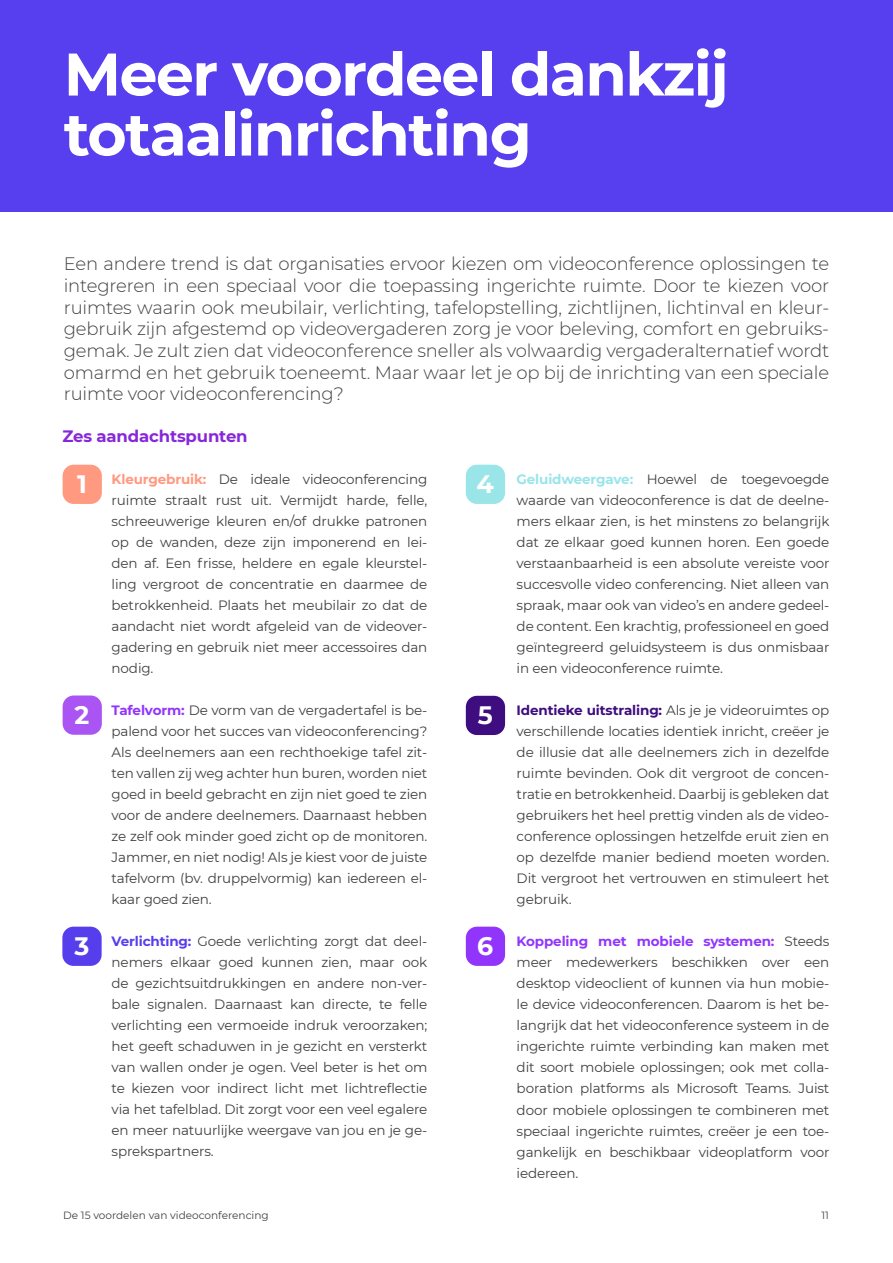
<style>
.page{position:relative;width:893px;height:1263px;background:#fff}
.page>*{position:absolute;margin:0;border:0;box-sizing:border-box;transform-origin:0 0}
.t1{font:700 60px/60px "Montserrat";letter-spacing:-.025em;color:#fff}
.t2{font:700 25.2px "Montserrat";color:#fff}
.t3{font:300 18px/21.6px "Montserrat";letter-spacing:-.01em;color:#404040;text-align:justify}
.t4{font:700 16.5px "Montserrat";letter-spacing:-.01em;color:#8727db}
.t5{font:13.5px/21px "Montserrat";letter-spacing:-.01em;color:#404040;text-align:justify}
.t6{font:10.5px "Montserrat";color:#404040}
.s1{font-weight:700;color:#ff997f}
.s2{font-weight:700;color:#9235fc}
.s3{font-weight:700;color:#573eed}
.s4{font-weight:700;color:#99e5e8}
.s5{font-weight:700;color:#3e0d80}
</style>
<div class="page">
<div style="left:0;top:0;width:893px;height:211px;background:#573eef"></div>
<div style="left:63px;top:465px;width:39px;height:39px;background:#ff997f;border-radius:11px"></div>
<div style="left:466px;top:465px;width:39px;height:39px;background:#99e5e8;border-radius:11px"></div>
<div style="left:466px;top:696px;width:39px;height:39px;background:#3e0d80;border-radius:11px"></div>
<div style="left:466px;top:927px;width:39px;height:39px;background:#9235fc;border-radius:11px"></div>
<div style="left:63px;top:695px;width:39px;height:40px;background:#a954f3;border-radius:11px"></div>
<div style="left:62px;top:927px;width:40px;height:39px;background:#573eed;border-radius:11px"></div>
<h1 class="t1" style="left:64px;top:41px;width:666px">Meer voordeel dankzij totaalinrichting</h1>
<p class="t3" style="left:64px;top:253px;width:767px">Een andere trend is dat organisaties ervoor kiezen om videoconference oplossingen te integreren in een speciaal voor die toepassing ingerichte ruimte. Door te kiezen voor ruimtes waarin ook meubilair, verlichting, tafelopstelling, zichtlijnen, lichtinval en kleur&shy;gebruik zijn afgestemd op videovergaderen zorg je voor beleving, comfort en gebruiks&shy;gemak. Je zult zien dat videoconference sneller als volwaardig vergaderalternatief wordt omarmd en het gebruik toeneemt. Maar waar let je op bij de inrichting van een speciale ruimte voor videoconferencing?</p>
<p class="t4" style="left:62px;top:424px;width:187px">Zes aandachtspunten</p>
<p class="t5" style="left:112px;top:468px;width:317px"><span class="s1">Kleurgebruik:</span> De ideale videoconferencing ruimte straalt rust uit. Vermijdt harde, felle, schreeuwerige kleuren en/of drukke patronen op de wanden, deze zijn imponerend en lei&shy;den af. Een frisse, heldere en egale kleurstel&shy;ling vergroot de concentratie en daarmee de betrokkenheid. Plaats het meubilair zo dat de aandacht niet wordt afgeleid van de videover&shy;gadering en gebruik niet meer accessoires dan nodig.</p>
<p class="t5" style="left:112px;top:699px;width:317px"><span class="s2">Tafelvorm:</span> De vorm van de vergadertafel is be&shy;palend voor het succes van videoconferencing?<br>Als deelnemers aan een rechthoekige tafel zit&shy;ten vallen zij weg achter hun buren, worden niet goed in beeld gebracht en zijn niet goed te zien voor de andere deelnemers. Daarnaast hebben ze zelf ook minder goed zicht op de monitoren.<br>Jammer, en niet nodig! Als je kiest voor de juiste tafelvorm (bv. druppelvormig) kan iedereen el&shy;kaar goed zien.</p>
<p class="t5" style="left:112px;top:930px;width:317px"><span class="s3">Verlichting:</span> Goede verlichting zorgt dat deel&shy;nemers elkaar goed kunnen zien, maar ook de gezichtsuitdrukkingen en andere non-ver&shy;bale signalen. Daarnaast kan directe, te felle verlichting een vermoeide indruk veroorzaken; het geeft schaduwen in je gezicht en versterkt van wallen onder je ogen. Veel beter is het om te kiezen voor indirect licht met lichtreflectie via het tafelblad. Dit zorgt voor een veel egalere en meer natuurlijke weergave van jou en je ge&shy;sprekspartners.</p>
<h2 class="t2" style="left:77px;top:466px;width:11px">1</h2>
<h2 class="t2" style="left:477px;top:466px;width:19px">4</h2>
<h2 class="t2" style="left:75px;top:697px;width:16px">2</h2>
<h2 class="t2" style="left:478px;top:697px;width:16px">5</h2>
<h2 class="t2" style="left:477px;top:928px;width:18px">6</h2>
<h2 class="t2" style="left:75px;top:928px;width:16px">3</h2>
<p class="t5" style="left:517px;top:468px;width:314px"><span class="s4">Geluidweergave:</span> Hoewel de toegevoegde waarde van videoconference is dat de deelne&shy;mers elkaar zien, is het minstens zo belangrijk dat ze elkaar goed kunnen horen. Een goede verstaanbaarheid is een absolute vereiste voor succesvolle video conferencing. Niet alleen van spraak, maar ook van video’s en andere gedeel&shy;de content. Een krachtig, professioneel en goed geïntegreerd geluidsysteem is dus onmisbaar in een videoconference ruimte.</p>
<p class="t5" style="left:517px;top:699px;width:314px"><span class="s5">Identieke uitstraling:</span> Als je je videoruimtes op verschillende locaties identiek inricht, creëer je de illusie dat alle deelnemers zich in dezelfde ruimte bevinden. Ook dit vergroot de concen&shy;tratie en betrokkenheid. Daarbij is gebleken dat gebruikers het heel prettig vinden als de video&shy;conference oplossingen hetzelfde eruit zien en op dezelfde manier bediend moeten worden.<br>Dit vergroot het vertrouwen en stimuleert het gebruik.</p>
<p class="t5" style="left:517px;top:931px;width:314px"><span class="s2">Koppeling met mobiele systemen:</span> Steeds meer medewerkers beschikken over een desktop videoclient of kunnen via hun mobie&shy;le device videoconferencen. Daarom is het be&shy;langrijk dat het videoconference systeem in de ingerichte ruimte verbinding kan maken met dit soort mobiele oplossingen; ook met colla&shy;boration platforms als Microsoft Teams. Juist door mobiele oplossingen te combineren met speciaal ingerichte ruimtes, creëer je een toe&shy;gankelijk en beschikbaar videoplatform voor iedereen.</p>
<p class="t6" style="left:63px;top:1208px;width:207px">De 15 voordelen van videoconferencing</p>
<p class="t6" style="left:821px;top:1208px;width:9px">11</p>
</div>
